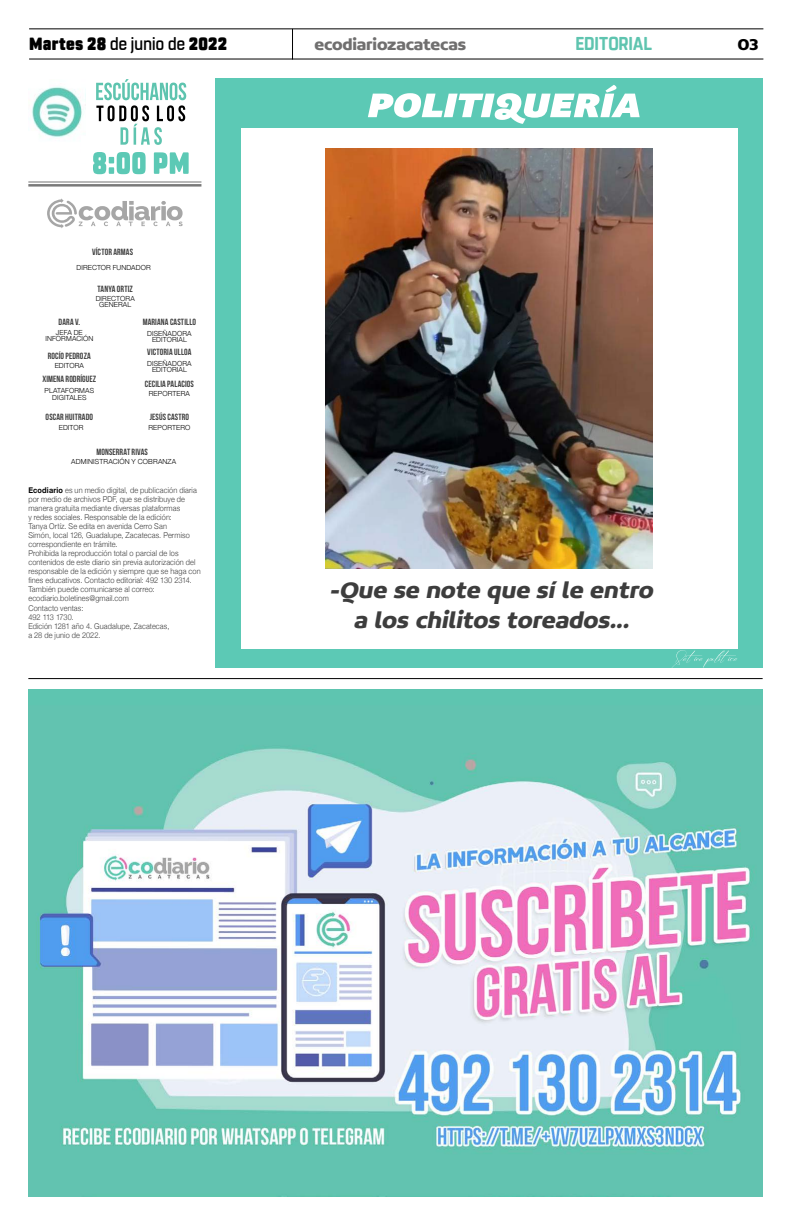
<style>
.page{position:relative;width:791px;height:1225px;background:#fff}
.page>*{position:absolute;margin:0;border:0;box-sizing:border-box;transform-origin:0 0}
.t1{font:italic 700 24px/30px "Concord";color:#3d3d3d;text-align:center}
.t2{font:700 18.6px "Rohn Rounded";color:#5ec4af;scale:.91 1}
.t3{font:900 17.6px "Rohn Rounded";letter-spacing:.015em;color:#000;scale:.91 1}
.t4{font:700 16.9px "Concord";letter-spacing:-.01em;color:#706f6f}
.t5{font:700 16.9px "Concord";color:#000}
.t6{font:9px "Bebas Neue";letter-spacing:.015em;color:#3d3d3d}
.t7{font:300 8px/9px "Helvetica Neue";letter-spacing:.015em;color:#3d3d3d;scale:.92 1}
.t8{font:300 7px/6.6px "Helvetica Neue";letter-spacing:.02em;color:#000;text-align:center}
.s1{font-weight:500}
.s2{font-weight:700;color:#000}
</style>
<div class="page">
<hr style="left:29px;top:28px;width:734px;height:1px;background:#000">
<hr style="left:29px;top:59px;width:734px;height:1px;background:#000">
<hr style="left:292px;top:29px;width:1px;height:31px;background:#000">
<div style="left:215px;top:78px;width:548px;height:589px;background:#5cc9b5"></div>
<div style="left:241px;top:128px;width:496px;height:520px;background:#fff"></div>
<img style="left:326px;top:148px;width:326px;height:420px">
<img style="left:32px;top:86px;width:54px;height:54px">
<svg style="left:47px;top:198px;width:136px;height:30px"></svg>
<hr style="left:28px;top:182px;width:173px;height:1px;background:#1f1f1f">
<hr style="left:28px;top:184px;width:173px;height:3px;background:#1f1f1f">
<div style="left:81px;top:136px;width:120px;height:27px;background:#fff"></div>
<svg style="left:96px;top:79px;width:90px;height:66px"></svg>
<svg style="left:368px;top:85px;width:272px;height:39px"></svg>
<img style="left:28px;top:690px;width:735px;height:506px">
<hr style="left:28px;top:678px;width:735px;height:1px;background:#000">
<svg style="left:93px;top:152px;width:96px;height:22px"></svg>
<svg style="left:670px;top:650px;width:67px;height:18px"></svg>
<h3 class="t3" style="left:29px;top:33px;width:219px">Martes 28 <span class="s1">de junio de</span> 2022</h3>
<h3 class="t4" style="left:314px;top:34px;width:153px">ecodiariozacatecas</h3>
<h2 class="t2" style="left:575px;top:32px;width:86px">EDITORIAL</h2>
<h3 class="t5" style="left:737px;top:34px;width:23px">03</h3>
<p class="t6" style="left:92px;top:247px;width:43px">VÍCTOR ARMAS</p>
<p class="t8" style="left:77px;top:264px;width:76px">DIRECTOR FUNDADOR</p>
<p class="t6" style="left:98px;top:284px;width:37px">TANYA ORTIZ</p>
<p class="t8" style="left:96px;top:295px;width:41px;line-height:6px">DIRECTORA<br>GENERAL</p>
<p class="t6" style="left:143px;top:317px;width:55px">MARIANA CASTILLO</p>
<p class="t6" style="left:59px;top:317px;width:23px">DARA V.</p>
<p class="t8" style="left:55px;top:361px;width:31px">EDITORA</p>
<p class="t8" style="left:147px;top:329px;width:46px">DISEÑADORA<br>EDITORIAL</p>
<p class="t6" style="left:147px;top:347px;width:46px">VICTORIA ULLOA</p>
<p class="t8" style="left:45px;top:329px;width:49px;line-height:6px">JEFA DE<br>INFORMACIÓN</p>
<p class="t6" style="left:48px;top:351px;width:44px">ROCÍO PEDROZA</p>
<p class="t6" style="left:42px;top:374px;width:55px">XIMENA RODRÍGUEZ</p>
<p class="t8" style="left:147px;top:359px;width:46px">DISEÑADORA<br>EDITORIAL</p>
<p class="t6" style="left:145px;top:378px;width:51px">CECILIA PALACIOS</p>
<p class="t6" style="left:150px;top:412px;width:41px">JESÚS CASTRO</p>
<p class="t8" style="left:45px;top:387px;width:51px">PLATAFORMAS<br>DIGITALES</p>
<p class="t8" style="left:149px;top:390px;width:43px">REPORTERA</p>
<p class="t8" style="left:148px;top:423px;width:43px">REPORTERO</p>
<p class="t6" style="left:46px;top:412px;width:49px">OSCAR HUITRADO</p>
<p class="t8" style="left:59px;top:423px;width:26px">EDITOR</p>
<p class="t8" style="left:71px;top:458px;width:107px">ADMINISTRACIÓN Y COBRANZA</p>
<p class="t6" style="left:96px;top:447px;width:53px">MONSERRAT RIVAS</p>
<p class="t7" style="left:28px;top:485px;width:189px"><span class="s2">Ecodiario</span> es un medio digital, de publicación diaria por medio de archivos PDF, que se distribuye de manera gratuita mediante diversas plataformas<br>y redes sociales. Responsable de la edición:<br>Tanya Ortíz. Se edita en avenida Cerro San<br>Simón, local 126, Guadalupe, Zacatecas. Permiso correspondiente en trámite.<br>Prohibida la reproducción total o parcial de los contenidos de este diario sin previa autorización del responsable de la edición y siempre que se haga con fines educativos. Contacto editorial: 492 130 2314.<br>También puede comunicarse al correo: ecodiario.boletines@gmail.com<br>Contacto ventas:<br>492 113 1730.<br>Edición 1281 año 4. Guadalupe, Zacatecas,<br>a 28 de junio de 2022.</p>
<h1 class="t1" style="left:330px;top:574px;width:329px">-Que se note que sí le entro a los chilitos toreados...</h1>
</div>
